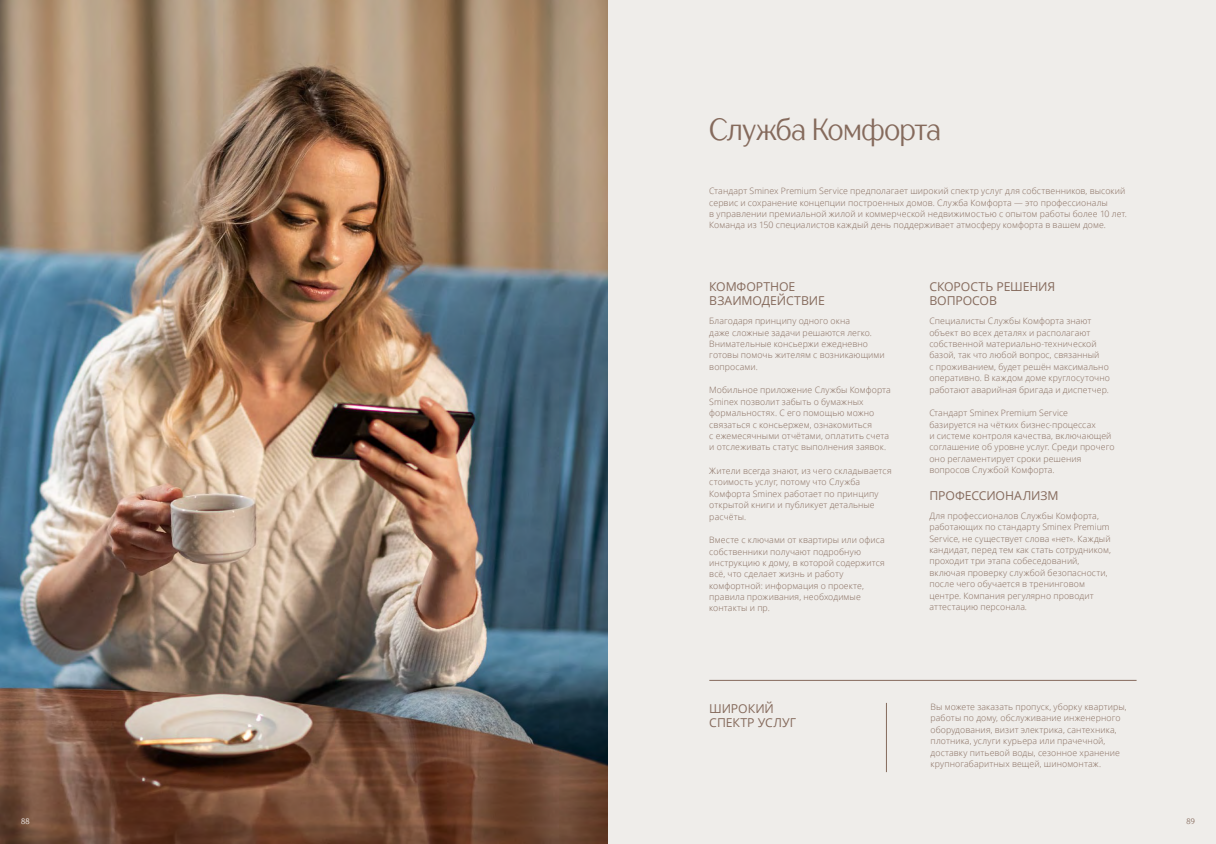
<style>
.page{position:relative;width:1216px;height:844px;background:#fff}
.page>*{position:absolute;margin:0;border:0;box-sizing:border-box;transform-origin:0 0}
.t1{font:30.62px "TT Drugs Condensed";letter-spacing:-.015em;color:#856a5c}
.t2{font:12.25px/14.7px "Open Sans";letter-spacing:-.01em;color:#856a5c}
.t3{font:300 8.75px/11.4px "Open Sans";letter-spacing:.01em;color:#856a5c}
.t4{font:7.88px "TT Drugs Condensed";color:#fff}
.t5{font:7.88px "TT Drugs Condensed";color:#856a5c}
</style>
<div class="page">
<div style="left:608px;top:0;width:607px;height:843px;background:#efedea"></div>
<img style="left:0;top:0;width:608px;height:843px">
<hr style="left:886px;top:702px;width:1px;height:69px;background:#856a5c">
<hr style="left:709px;top:680px;width:427px;height:1px;background:#856a5c">
<h1 class="t1" style="left:709px;top:109px;width:233px">Служба Комфорта</h1>
<p class="t3" style="left:709px;top:185px;width:419px">Стандарт Sminex Premium Service предполагает широкий спектр услуг для собственников, высокий сервис и сохранение концепции построенных домов. Служба Комфорта — это профессионалы<br>в управлении премиальной жилой и коммерческой недвижимостью с опытом работы более 10 лет.<br>Команда из 150 специалистов каждый день поддерживает атмосферу комфорта в вашем доме.</p>
<h2 class="t2" style="left:709px;top:278px;width:117px">КОМФОРТНОЕ<br>ВЗАИМОДЕЙСТВИЕ</h2>
<p class="t3" style="left:709px;top:315px;width:177px">Благодаря принципу одного окна<br>даже сложные задачи решаются легко.<br>Внимательные консьержи ежедневно готовы помочь жителям с возникающими вопросами.</p>
<p class="t3" style="left:709px;top:384px;width:183px">Мобильное приложение Службы Комфорта Sminex позволит забыть о бумажных формальностях. С его помощью можно связаться с консьержем, ознакомиться<br>с ежемесячными отчётами, оплатить счета и отслеживать статус выполнения заявок.</p>
<p class="t3" style="left:709px;top:465px;width:184px">Жители всегда знают, из чего складывается стоимость услуг, потому что Служба<br>Комфорта Sminex работает по принципу открытой книги и публикует детальные расчёты.</p>
<p class="t3" style="left:709px;top:534px;width:177px">Вместе с ключами от квартиры или офиса собственники получают подробную инструкцию к дому, в которой содержится всё, что сделает жизнь и работу комфортной: информация о проекте, правила проживания, необходимые контакты и пр.</p>
<h2 class="t2" style="left:929px;top:278px;width:127px">СКОРОСТЬ РЕШЕНИЯ<br>ВОПРОСОВ</h2>
<p class="t3" style="left:929px;top:315px;width:182px">Специалисты Службы Комфорта знают объект во всех деталях и располагают собственной материально-технической базой, так что любой вопрос, связанный<br>c проживанием, будет решён максимально оперативно. В каждом доме круглосуточно работают аварийная бригада и диспетчер.</p>
<p class="t3" style="left:929px;top:407px;width:187px">Стандарт Sminex Premium Service базируется на чётких бизнес-процессах<br>и системе контроля качества, включающей соглашение об уровне услуг. Среди прочего оно регламентирует сроки решения вопросов Службой Комфорта.</p>
<h2 class="t2" style="left:929px;top:488px;width:131px">ПРОФЕССИОНАЛИЗМ</h2>
<p class="t3" style="left:929px;top:509px;width:183px">Для профессионалов Службы Комфорта, работающих по стандарту Sminex Premium Service, не существует слова «нет». Каждый кандидат, перед тем как стать сотрудником, проходит три этапа собеседований, включая проверку службой безопасности, после чего обучается в тренинговом центре. Компания регулярно проводит аттестацию персонала.</p>
<h2 class="t2" style="left:709px;top:700px;width:88px">ШИРОКИЙ<br>СПЕКТР УСЛУГ</h2>
<p class="t3" style="left:930px;top:700px;width:198px">Вы можете заказать пропуск, уборку квартиры, работы по дому, обслуживание инженерного оборудования, визит электрика, сантехника, плотника, услуги курьера или прачечной, доставку питьевой воды, сезонное хранение крупногабаритных вещей, шиномонтаж.</p>
<p class="t4" style="left:21px;top:815px;width:10px">88</p>
<p class="t5" style="left:1186px;top:815px;width:10px">89</p>
</div>
